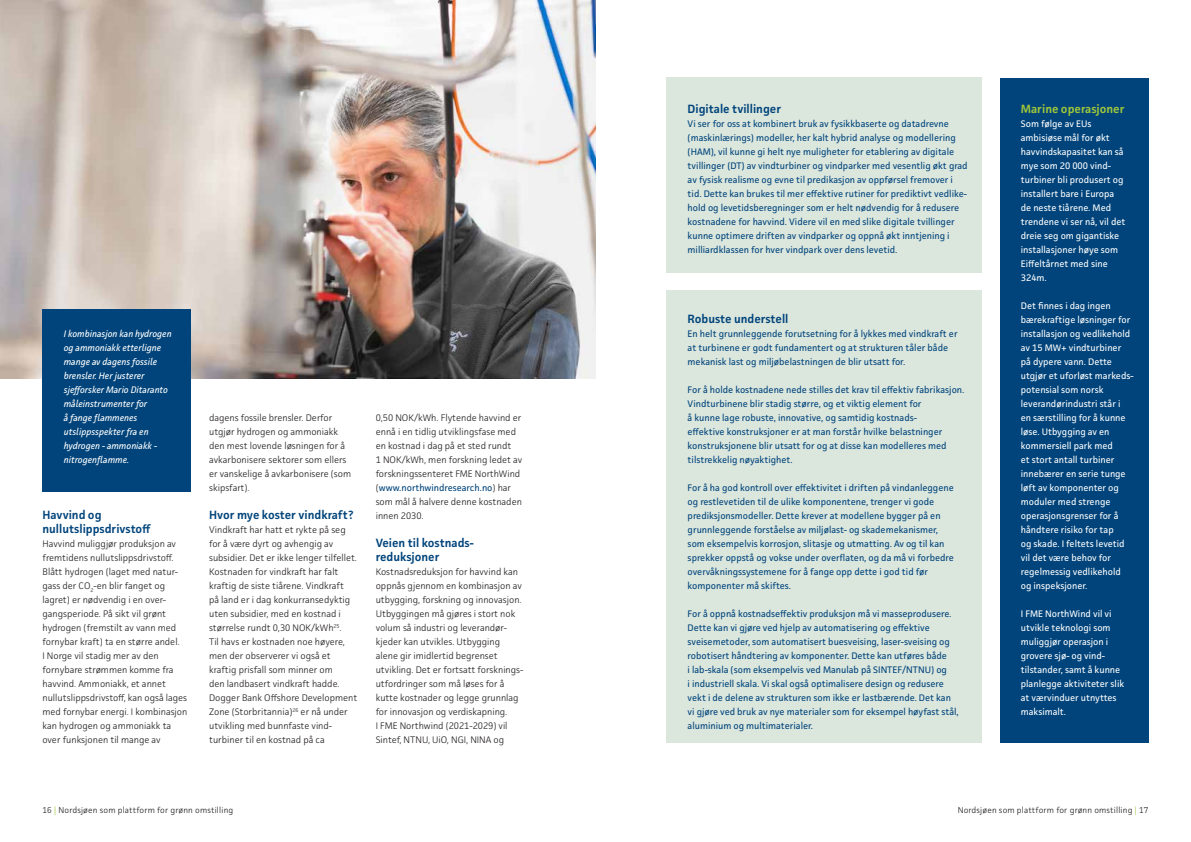
<style>
.page{position:relative;width:1191px;height:842px;background:#fff}
.page>*{position:absolute;margin:0;border:0;box-sizing:border-box;transform-origin:0 0}
.t1{font:600 12px/14px "Facit";color:#00447b}
.t2{font:600 12px "Facit";color:#a1c73a}
.t3{font:9.5px/14px "Facit";color:#00447b}
.t4{font:300 9.5px/14px "Facit";color:#231f20}
.t5{font:9.5px/14px "Facit";color:#fff}
.t6{font:italic 9.5px/14px "Facit";color:#fff}
.t7{font:300 8.5px "Facit";letter-spacing:.02em;color:#231f20}
.s1{font-weight:400;color:#00447b}
.s2{color:#a1c73a}
</style>
<div class="page">
<img style="left:0;top:0;width:595px;height:379px">
<div style="left:43px;top:309px;width:148px;height:182px;background:#00447b"></div>
<div style="left:666px;top:290px;width:315px;height:453px;background:#dbe6dd"></div>
<div style="left:666px;top:78px;width:315px;height:195px;background:#dbe6dd"></div>
<div style="left:999px;top:78px;width:149px;height:665px;background:#00447b"></div>
<p class="t6" style="left:64px;top:326px;width:109px">I kombinasjon kan hydrogen og ammoniakk etterligne mange av dagens fossile brensler. Her justerer sjefforsker Mario Ditaranto måleinstrumenter for<br>å fange flammenes utslippsspekter fra en hydrogen - ammoniakk - nitrogenflamme.</p>
<p class="t1" style="left:43px;top:507px;width:110px">Havvind og nullutslippsdrivstoff</p>
<p class="t4" style="left:43px;top:536px;width:146px">Havvind muliggjør produksjon av fremtidens nullutslippsdrivstoff.<br>Blått hydrogen (laget med natur&shy;gass der CO<sub>2</sub>-en blir fanget og lagret) er nødvendig i en over&shy;gangsperiode. På sikt vil grønt hydrogen (fremstilt av vann med fornybar kraft) ta en større andel.<br>I Norge vil stadig mer av den fornybare strømmen komme fra havvind. Ammoniakk, et annet nullutslippsdrivstoff, kan også lages med fornybar energi. I kombinasjon kan hydrogen og ammoniakk ta over funksjonen til mange av</p>
<p class="t4" style="left:209px;top:410px;width:144px">dagens fossile brensler. Derfor utgjør hydrogen og ammoniakk den mest lovende løsningen for å avkarbonisere sektorer som ellers er vanskelige å avkarbonisere (som skipsfart).</p>
<p class="t1" style="left:209px;top:507px;width:146px">Hvor mye koster vindkraft?</p>
<p class="t4" style="left:209px;top:522px;width:150px">Vindkraft har hatt et rykte på seg for å være dyrt og avhengig av subsidier. Det er ikke lenger tilfellet.<br>Kostnaden for vindkraft har falt kraftig de siste tiårene. Vindkraft<br>på land er i dag konkurransedyktig uten subsidier, med en kostnad i størrelse rundt 0,30 NOK/kWh<sup>25</sup>.<br>Til havs er kostnaden noe høyere, men der observerer vi også et kraftig prisfall som minner om<br>den landbasert vindkraft hadde.<br>Dogger Bank Offshore Development<br>Zone (Storbritannia)<sup>26</sup> er nå under utvikling med bunnfaste vind&shy;turbiner til en kostnad på ca</p>
<p class="t4" style="left:376px;top:410px;width:148px">0,50 NOK/kWh. Flytende havvind er ennå i en tidlig utviklingsfase med en kostnad i dag på et sted rundt<br>1 NOK/kWh, men forskning ledet av forskningssenteret FME NorthWind (<span class="s1">www.northwindresearch.no</span>) har som mål å halvere denne kostnaden innen 2030.</p>
<p class="t1" style="left:376px;top:535px;width:99px">Veien til kostnads&shy;reduksjoner</p>
<p class="t4" style="left:376px;top:564px;width:149px">Kostnadsreduksjon for havvind kan oppnås gjennom en kombinasjon av utbygging, forskning og innovasjon.<br>Utbyggingen må gjøres i stort nok volum så industri og leverandør&shy;kjeder kan utvikles. Utbygging alene gir imidlertid begrenset utvikling. Det er fortsatt forsknings&shy;utfordringer som må løses for å kutte kostnader og legge grunnlag for innovasjon og verdiskapning.<br>I FME Northwind (2021-2029) vil Sintef, NTNU, UiO, NGI, NINA og</p>
<p class="t1" style="left:687px;top:101px;width:95px">Digitale tvillinger</p>
<p class="t3" style="left:687px;top:116px;width:281px">Vi ser for oss at kombinert bruk av fysikkbaserte og datadrevne (maskinlærings) modeller, her kalt hybrid analyse og modellering (HAM), vil kunne gi helt nye muligheter for etablering av digitale tvillinger (DT) av vindturbiner og vindparker med vesentlig økt grad av fysisk realisme og evne til predikasjon av oppførsel fremover i tid. Dette kan brukes til mer effektive rutiner for prediktivt vedlike&shy;hold og levetidsberegninger som er helt nødvendig for å redusere kostnadene for havvind. Videre vil en med slike digitale tvillinger kunne optimere driften av vindparker og oppnå økt inntjening i milliardklassen for hver vindpark over dens levetid.</p>
<p class="t1" style="left:687px;top:311px;width:102px">Robuste understell</p>
<p class="t3" style="left:687px;top:326px;width:271px">En helt grunnleggende forutsetning for å lykkes med vindkraft er at turbinene er godt fundamentert og at strukturen tåler både mekanisk last og miljøbelastningen de blir utsatt for.</p>
<p class="t3" style="left:687px;top:382px;width:278px">For å holde kostnadene nede stilles det krav til effektiv fabrikasjon.<br>Vindturbinene blir stadig større, og et viktig element for<br>å kunne lage robuste, innovative, og samtidig kostnads-<br>effektive konstruksjoner er at man forstår hvilke belastninger konstruksjonene blir utsatt for og at disse kan modelleres med tilstrekkelig nøyaktighet.</p>
<p class="t3" style="left:687px;top:480px;width:268px">For å ha god kontroll over effektivitet i driften på vindanleggene og restlevetiden til de ulike komponentene, trenger vi gode prediksjonsmodeller. Dette krever at modellene bygger på en grunnleggende forståelse av miljølast- og skademekanismer, som eksempelvis korrosjon, slitasje og utmatting. Av og til kan sprekker oppstå og vokse under overflaten, og da må vi forbedre overvåkningssystemene for å fange opp dette i god tid før komponenter må skiftes.</p>
<p class="t3" style="left:687px;top:606px;width:273px">For å oppnå kostnadseffektiv produksjon må vi masseprodusere.<br>Dette kan vi gjøre ved hjelp av automatisering og effektive sveisemetoder, som automatisert buesveising, laser-sveising og robotisert håndtering av komponenter. Dette kan utføres både<br>i lab-skala (som eksempelvis ved Manulab på SINTEF/NTNU) og<br>i industriell skala. Vi skal også optimalisere design og redusere vekt i de delene av strukturen som ikke er lastbærende. Det kan vi gjøre ved bruk av nye materialer som for eksempel høyfast stål, aluminium og multimaterialer.</p>
<p class="t2" style="left:1020px;top:101px;width:105px">Marine operasjoner</p>
<p class="t5" style="left:1020px;top:116px;width:106px">Som følge av EUs ambisiøse mål for økt havvindskapasitet kan så mye som 20 000 vind&shy;turbiner bli produsert og installert bare i Europa de neste tiårene. Med trendene vi ser nå, vil det dreie seg om gigantiske installasjoner høye som<br>Eiffeltårnet med sine<br>324m.</p>
<p class="t5" style="left:1020px;top:298px;width:114px">Det finnes i dag ingen bærekraftige løsninger for installasjon og vedlikehold av 15 MW+ vindturbiner på dypere vann. Dette utgjør et uforløst markeds&shy;potensial som norsk leverandørindustri står i<br>en særstilling for å kunne løse. Utbygging av en kommersiell park med<br>et stort antall turbiner innebærer en serie tunge løft av komponenter og moduler med strenge operasjonsgrenser for å håndtere risiko for tap<br>og skade. I feltets levetid vil det være behov for regelmessig vedlikehold og inspeksjoner.</p>
<p class="t5" style="left:1020px;top:606px;width:105px">I FME NorthWind vil vi utvikle teknologi som muliggjør operasjon i grovere sjø- og vind&shy;tilstander, samt å kunne planlegge aktiviteter slik at værvinduer utnyttes maksimalt.</p>
<p class="t7" style="left:43px;top:805px;width:192px">16 <span class="s2">|</span> Nordsjøen som plattform for grønn omstilling</p>
<p class="t7" style="left:957px;top:805px;width:192px">Nordsjøen som plattform for grønn omstilling <span class="s2">|</span> 17</p>
</div>
